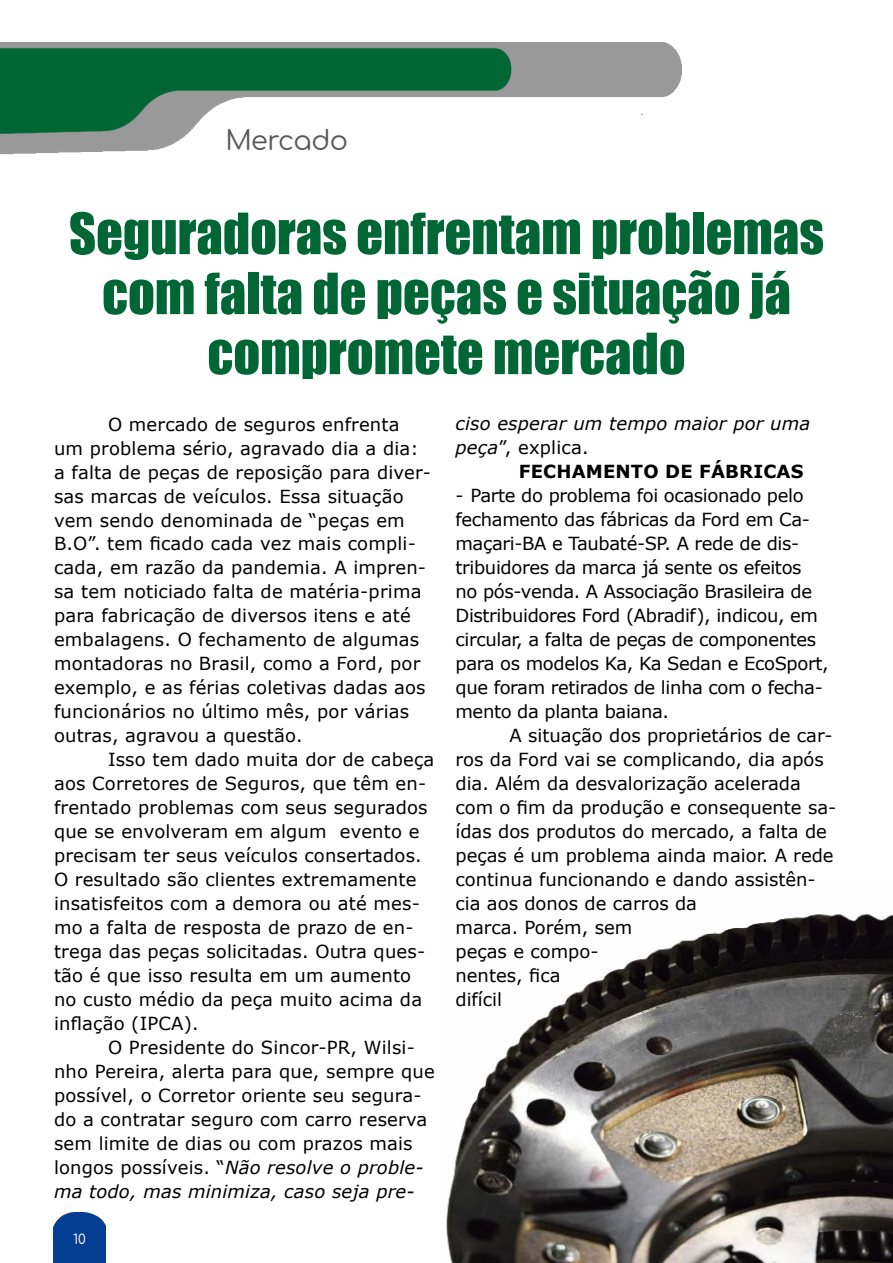
<style>
.page{position:relative;width:893px;height:1263px;background:#fff}
.page>*{position:absolute;margin:0;border:0;box-sizing:border-box;transform-origin:0 0}
.t1{font:52.5px/60px "Impact";color:#063;text-align:center}
.t2{font:27px "Comfortaa";letter-spacing:-.02em;color:#575756}
.t3{font:18px/24px "Verdana";letter-spacing:.01em;color:#000}
.t4{font:18px/24px "Verdana";letter-spacing:-.02em;color:#000}
.t5{font:italic 18px/24px "Verdana";letter-spacing:.01em;color:#000}
.t6{font:700 18px "Verdana";letter-spacing:.01em;color:#000}
.t7{font:13.5px "Comfortaa";color:#fff}
.s1{font-style:italic}
.s2{font-style:normal}
</style>
<div class="page">
<img style="left:54px;top:1212px;width:51px;height:51px">
<img style="left:0;top:43px;width:682px;height:112px">
<img style="left:446px;top:914px;width:447px;height:349px">
<h2 class="t2" style="left:225px;top:116px;width:124px">Mercado</h2>
<h1 class="t1" style="left:69px;top:202px;width:757px">Seguradoras enfrentam problemas com falta de peças e situação já compromete mercado</h1>
<p class="t3" style="left:54px;top:412px;width:378px;text-indent:54px">O mercado de seguros enfrenta um problema sério, agravado dia a dia: a falta de peças de reposição para diver&shy;sas marcas de veículos. Essa situação vem sendo denominada de “peças em B.O”. tem ficado cada vez mais compli&shy;cada, em razão da pandemia. A impren&shy;sa tem noticiado falta de matéria-prima para fabricação de diversos itens e até embalagens. O fechamento de algumas montadoras no Brasil, como a Ford, por exemplo, e as férias coletivas dadas aos funcionários no último mês, por várias outras, agravou a questão.</p>
<p class="t3" style="left:54px;top:748px;width:382px;text-indent:54px">Isso tem dado muita dor de cabeça aos Corretores de Seguros, que têm en&shy;frentado problemas com seus segurados que se envolveram em algum evento e precisam ter seus veículos consertados.<br>O resultado são clientes extremamente insatisfeitos com a demora ou até mes&shy;mo a falta de resposta de prazo de en&shy;trega das peças solicitadas. Outra ques&shy;tão é que isso resulta em um aumento no custo médio da peça muito acima da inflação (IPCA).</p>
<p class="t3" style="left:54px;top:1036px;width:382px;text-indent:54px">O Presidente do Sincor-PR, Wilsi&shy;nho Pereira, alerta para que, sempre que possível, o Corretor oriente seu segura&shy;do a contratar seguro com carro reserva sem limite de dias ou com prazos mais longos possíveis. “<span class="s1">Não resolve o proble&shy;ma todo, mas minimiza, caso seja pre-</span></p>
<p class="t5" style="left:455px;top:412px;width:356px">ciso esperar um tempo maior por uma peça<span class="s2">”, explica.</span></p>
<p class="t6" style="left:519px;top:459px;width:286px">FECHAMENTO DE FÁBRICAS</p>
<p class="t4" style="left:455px;top:484px;width:375px">- Parte do problema foi ocasionado pelo fechamento das fábricas da Ford em Ca&shy;maçari-BA e Taubaté-SP. A rede de dis&shy;tribuidores da marca já sente os efeitos<br>no pós-venda. A Associação Brasileira de Distribuidores Ford (Abradif), indicou, em circular, a falta de peças de componentes para os modelos Ka, Ka Sedan e EcoSport, que foram retirados de linha com o fecha&shy;mento da planta baiana.</p>
<p class="t3" style="left:455px;top:723px;width:382px;text-indent:54px">A situação dos proprietários de car&shy;ros da Ford vai se complicando, dia após dia. Além da desvalorização acelerada com o fim da produção e consequente sa&shy;ídas dos produtos do mercado, a falta de peças é um problema ainda maior. A rede continua funcionando e dando assistên&shy;cia aos donos de carros da<br>marca. Porém, sem<br>peças e compo-<br>nentes, fica<br>difícil</p>
<p class="t7" style="left:73px;top:1227px;width:14px">10</p>
</div>
